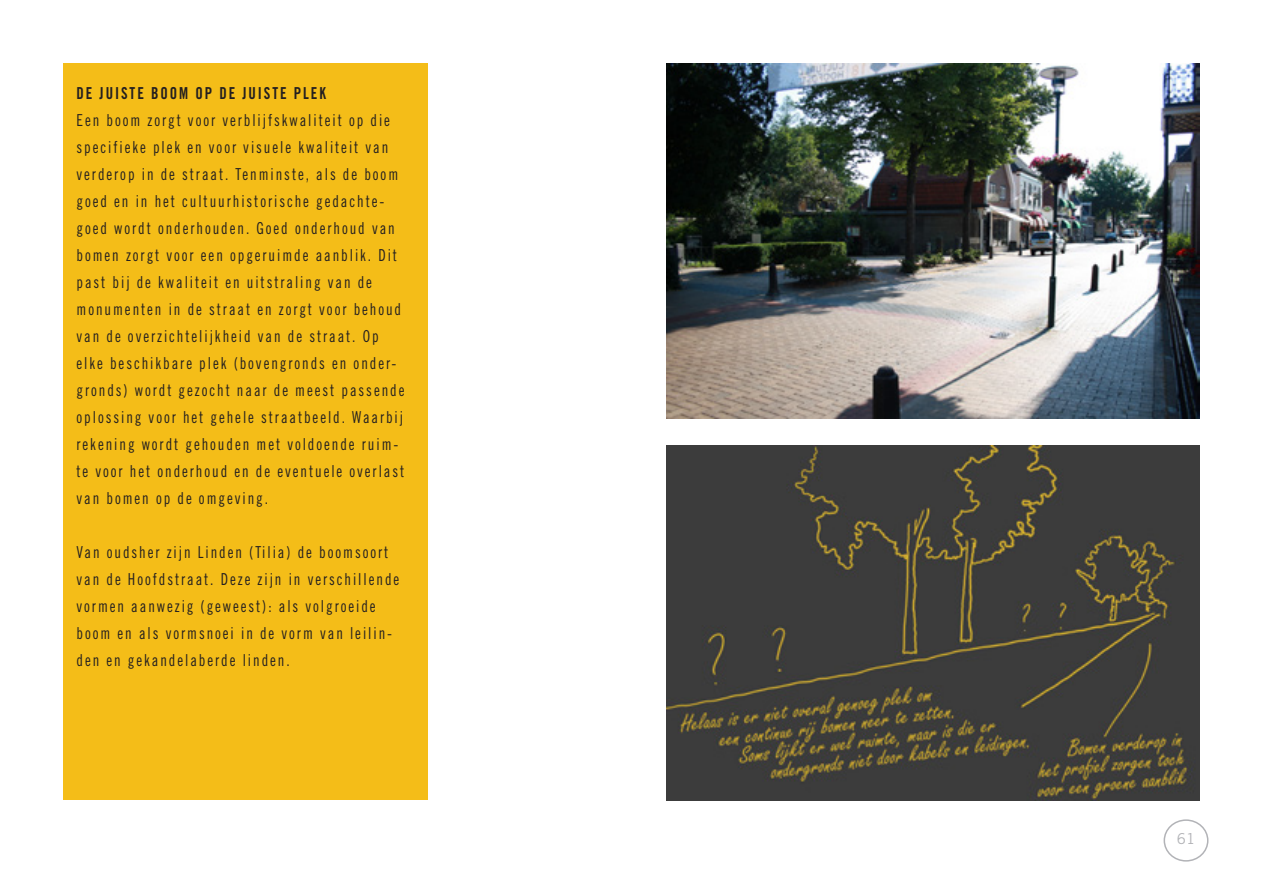
<style>
.page{position:relative;width:1263px;height:893px;background:#fff}
.page>*{position:absolute;margin:0;border:0;box-sizing:border-box;transform-origin:0 0}
.t1{font:16.5px/27px "Trade Gothic LT Std Cn 18";letter-spacing:.13em;color:#231f20;scale:.9 1}
.t2{font:16.5px "Trade Gothic LT Std Bd Cn 20";letter-spacing:.13em;color:#231f20;scale:.9 1}
.t3{font:15px "Trade Gothic LT Std";color:#b2b3b7}
</style>
<div class="page">
<div style="left:1163px;top:819px;width:45px;height:43px;border:2px solid #b2b3b7;border-radius:50%"></div>
<div style="left:64px;top:64px;width:364px;height:736px;background:#f4bd18"></div>
<img style="left:667px;top:445px;width:532px;height:355px">
<img style="left:667px;top:64px;width:532px;height:355px">
<p class="t2" style="left:77px;top:83px;width:279px">DE JUISTE BOOM OP DE JUISTE PLEK</p>
<p class="t1" style="left:77px;top:107px;width:366px">Een boom zorgt voor verblijfskwaliteit op die specifieke plek en voor visuele kwaliteit van verderop in de straat. Tenminste, als de boom goed en in het cultuurhistorische gedachte&shy;goed wordt onderhouden. Goed onderhoud van bomen zorgt voor een opgeruimde aanblik. Dit past bij de kwaliteit en uitstraling van de monumenten in de straat en zorgt voor behoud van de overzichtelijkheid van de straat. Op elke beschikbare plek (bovengronds en onder&shy;gronds) wordt gezocht naar de meest passende oplossing voor het gehele straatbeeld. Waarbij rekening wordt gehouden met voldoende ruim&shy;te voor het onderhoud en de eventuele overlast van bomen op de omgeving.</p>
<p class="t1" style="left:77px;top:539px;width:360px">Van oudsher zijn Linden (Tilia) de boomsoort van de Hoofdstraat. Deze zijn in verschillende vormen aanwezig (geweest): als volgroeide boom en als vormsnoei in de vorm van leilin&shy;den en gekandelaberde linden.</p>
<p class="t3" style="left:1177px;top:829px;width:20px">61</p>
</div>
